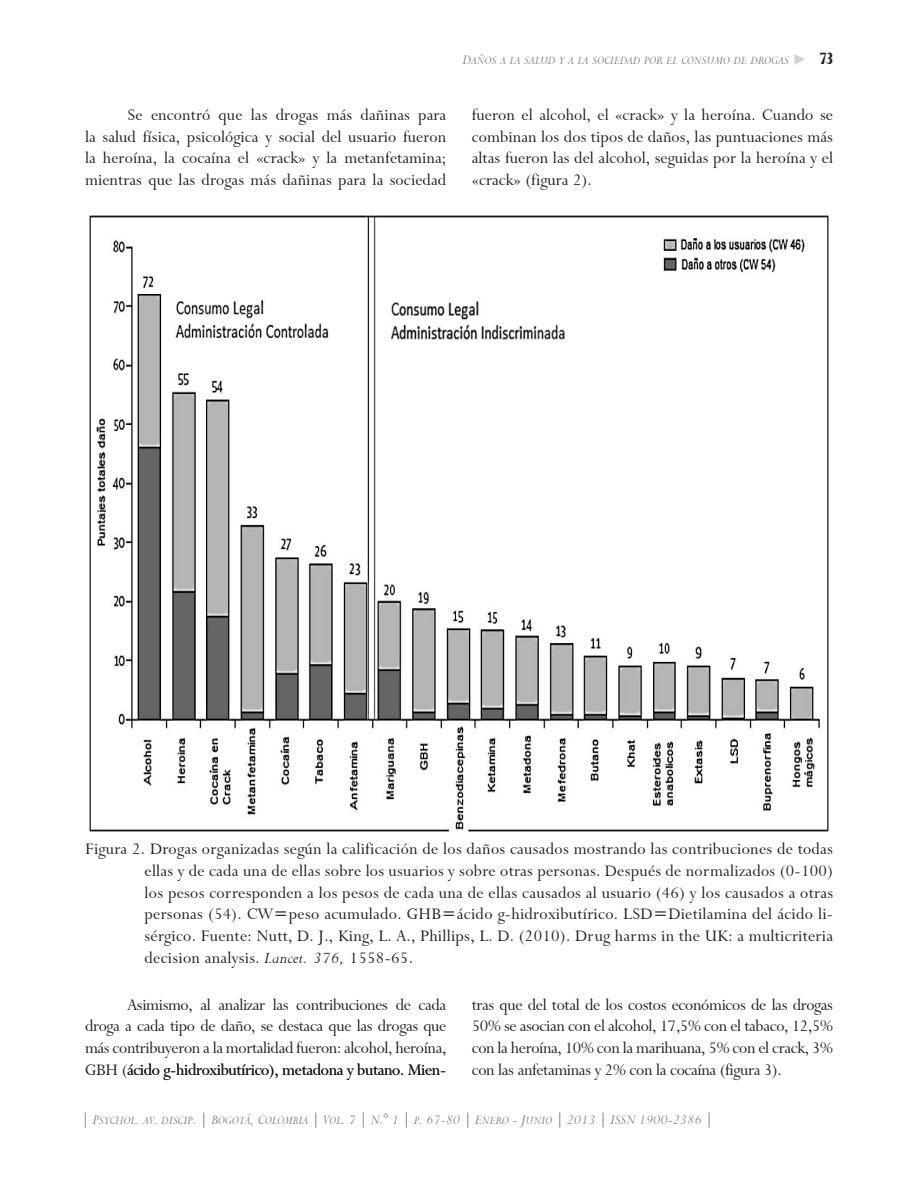
<style>
.page{position:relative;width:918px;height:1188px;background:#fff}
.page>*{position:absolute;margin:0;border:0;box-sizing:border-box;transform-origin:0 0}
.Cuerpo{font:18px/21.8px "Lapidary 333 BT";color:#231f20;text-align:justify}
.Titulo_Tabla{font:18px/21.8px "Lapidary 333 BT";letter-spacing:.02em;color:#231f20;text-align:justify}
.t1{font:900 18px "Lapidary 333 BT";color:#231f20;scale:.8 1}
.t2{font:15px "Lapidary 333 BT Italic SC850";color:#808285}
.t3{font:12.75px "Lapidary 333 BT Italic SC850";color:#808285}
.s1{font-size:15px}
.s2{font-style:italic}
.s3{font-size:12.75px}
</style>
<div class="page">
<svg style="left:794px;top:54px;width:11px;height:11px"></svg>
<img style="left:89px;top:215px;width:740px;height:617px">
<p class="t3" style="left:463px;top:53px;width:328px"><span class="s1">D</span>años a la salud y a la sociedad por el consumo de drogas</p>
<p class="t1" style="left:820px;top:48px;width:18px">73</p>
<p class="Cuerpo" style="left:85px;top:104px;width:363px;text-indent:43px">Se encontró que las drogas más dañinas para la salud física, psicológica y social del usuario fueron la heroína, la cocaína el «crack» y la metanfetamina; mientras que las drogas más dañinas para la sociedad</p>
<p class="Cuerpo" style="left:472px;top:104px;width:363px">fueron el alcohol, el «crack» y la heroína. Cuando se combinan los dos tipos de daños, las puntuaciones más altas fueron las del alcohol, seguidas por la heroína y el «crack» (figura 2).</p>
<p class="Titulo_Tabla" style="left:145px;top:838px;width:690px;text-indent:-60px">Figura 2. Drogas organizadas según la calificación de los daños causados mostrando las contribuciones de todas ellas y de cada una de ellas sobre los usuarios y sobre otras personas. Después de normalizados (0-100) los pesos corresponden a los pesos de cada una de ellas causados al usuario (46) y los causados a otras personas (54). CW=peso acumulado. GHB=ácido g-hidroxibutírico. LSD=Dietilamina del ácido li&shy;sérgico. Fuente: Nutt, D. J., King, L. A., Phillips, L. D. (2010). Drug harms in the UK: a multicriteria decision analysis. <span class="s2">Lancet. 376,</span> 1558-65.</p>
<p class="Cuerpo" style="left:85px;top:994px;width:363px;text-indent:43px">Asimismo, al analizar las contribuciones de cada droga a cada tipo de daño, se destaca que las drogas que más contribuyeron a la mortalidad fueron: alcohol, heroína, GBH (ácido g-hidroxibutírico), metadona y butano. Mien-</p>
<p class="Cuerpo" style="left:472px;top:994px;width:363px">tras que del total de los costos económicos de las drogas 50% se asocian con el alcohol, 17,5% con el tabaco, 12,5% con la heroína, 10% con la marihuana, 5% con el crack, 3% con las anfetaminas y 2% con la cocaína (figura 3).</p>
<p class="t2" style="left:82px;top:1112px;width:633px">| P<span class="s3">sychol</span>. <span class="s3">av</span>. <span class="s3">discip</span>. | B<span class="s3">ogotá</span>, C<span class="s3">olombia</span> | V<span class="s3">ol</span>. 7 | N.° 1 | <span class="s3">p</span>. 67-80 | E<span class="s3">nero</span> - J<span class="s3">unio</span> | 2013 | ISSN 1900-2386 |</p>
</div>
